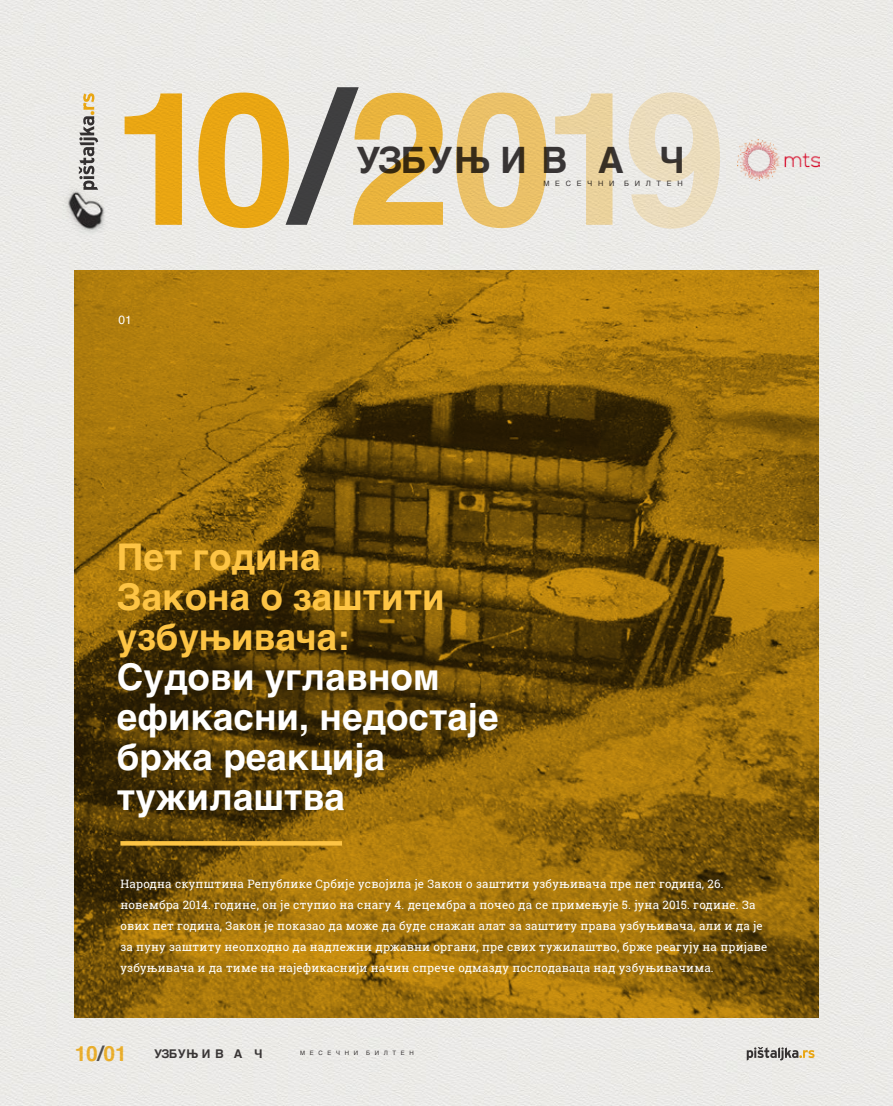
<style>
.page{position:relative;width:893px;height:1106px;background:#ebeae7}
.page>*{position:absolute;margin:0;border:0;box-sizing:border-box;transform-origin:0 0}
.t1{font:700 185.4px "Helvetica";letter-spacing:-.09em;color:#fdb515}
.t2{font:700 36.9px/39.9px "Helvetica";color:#fff}
.t3{font:700 36.9px/39.9px "Helvetica";color:#fdc444}
.t4{font:700 36.3px "Helvetica";letter-spacing:-.01em;color:#231f20}
.t5{font:700 21px "Helvetica";color:#fdb515}
.t6{font:700 12px "Helvetica";letter-spacing:-.01em;color:#231f20}
.t7{font:12px "Helvetica";color:#fff}
.t8{font:11.55px/21px "Roboto Slab";letter-spacing:.02em;color:#fff}
.t9{font:7.35px "Helvetica";color:#231f20}
.t10{font:6px "Helvetica";color:#231f20}
.s1{color:#454547}
.s2{color:#fdc444}
.s3{color:#fed273}
.s4{color:#fee5ad}
.s5{color:#fff0d0}
.s6{color:#414042}
</style>
<div class="page">
<img style="left:74px;top:270px;width:745px;height:747px">
<svg style="left:747px;top:1047px;width:67px;height:13px"></svg>
<svg style="left:79px;top:93px;width:19px;height:87px;background:#b5afa3"></svg>
<img style="left:62px;top:180px;width:49px;height:59px">
<img style="left:738px;top:140px;width:81px;height:41px">
<svg style="left:120px;top:841px;width:222px;height:4px"></svg>
<h1 class="t1" style="left:112px;top:10px;width:616px">10<span class="s1">/</span><span class="s2">2</span><span class="s3">0</span><span class="s4">1</span><span class="s5">9</span></h1>
<h3 class="t4" style="left:356px;top:131px;width:269px">УЗБУЊ И В А</h3>
<p class="t9" style="left:543px;top:178px;width:73px">М Е С Е Ч Н И</p>
<p class="t9" style="left:624px;top:178px;width:60px">Б И Л Т Е Н</p>
<h3 class="t4" style="left:660px;top:131px;width:26px">Ч</h3>
<p class="t7" style="left:118px;top:310px;width:15px">01</p>
<h2 class="t3" style="left:117px;top:538px;width:329px">Пет година<br>Закона о заштити узбуњивача:</h2>
<h2 class="t2" style="left:117px;top:658px;width:383px">Судови углавном ефикасни, недостаје бржа реакција тужилаштва</h2>
<p class="t8" style="left:120px;top:873px;width:648px">Народна скупштина Републике Србије усвојила је Закон о заштити узбуњивача пре пет година, 26. новембра 2014. године, он је ступио на снагу 4. децембра а почео да се примењује 5. јуна 2015. године. За ових пет година, Закон је показао да може да буде снажан алат за заштиту права узбуњивача, али и да је за пуну заштиту неопходно да надлежни државни органи, пре свих тужилаштво, брже реагују на пријаве узбуњивача и да тиме на најефикаснији начин спрече одмазду послодаваца над узбуњивачима.</p>
<h3 class="t5" style="left:74px;top:1036px;width:54px">10<span class="s6">/</span>01</h3>
<p class="t6" style="left:154px;top:1044px;width:110px">УЗБУЊ И В А Ч</p>
<p class="t10" style="left:300px;top:1048px;width:59px">М Е С Е Ч Н И</p>
<p class="t10" style="left:366px;top:1048px;width:49px">Б И Л Т Е Н</p>
</div>
